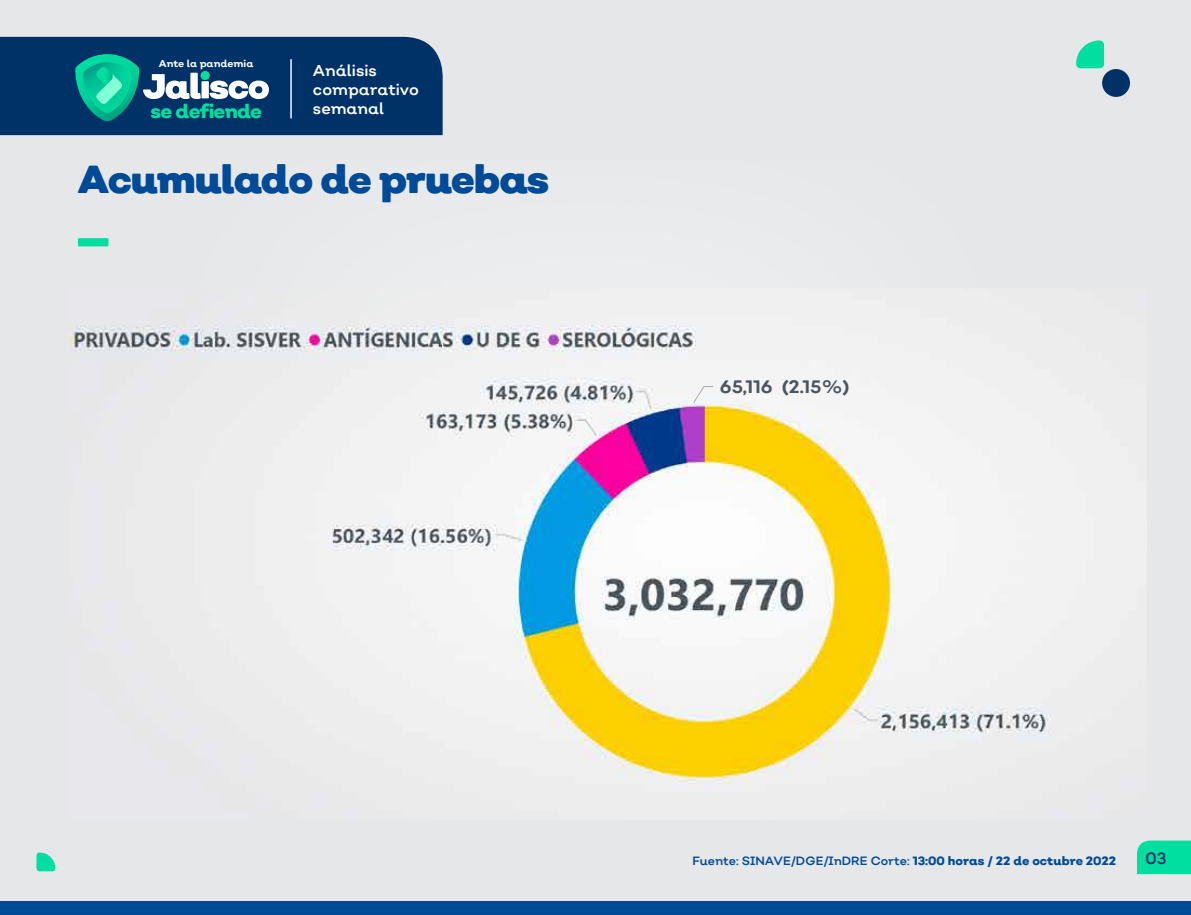
<style>
.page{position:relative;width:1191px;height:915px;background:#fff}
.page>*{position:absolute;margin:0;border:0;box-sizing:border-box;transform-origin:0 0}
.t1{font:900 50.7px "Nutmeg";color:#00df9f}
.t2{font:900 39px "Nutmeg";letter-spacing:-.03em;color:#004a98}
.t3{font:800 19.2px "Nutmeg";letter-spacing:-.04em;color:#00df9f}
.t4{font:700 18px "Nutmeg";color:#4b555e}
.t5{font:16.35px "Nutmeg";color:#003268}
.t6{font:15.75px/18.9px "Nutmeg";color:#fff}
.t7{font:12px "Nutmeg";color:#004a98}
.t8{font:700 9.9px "Nutmeg";color:#fff}
.s1{font-weight:800}
</style>
<div class="page">
<div style="left:0;top:0;width:1191px;height:914px;background:#e5e7e9"></div>
<div style="left:0;top:901px;width:1191px;height:13px;background:#004a98"></div>
<div style="left:0;top:37px;width:443px;height:98px;background:#003268"></div>
<hr style="left:290px;top:59px;width:2px;height:59px;background:#fff">
<div style="left:1137px;top:840px;width:54px;height:33px;background:#00df9f"></div>
<div style="left:41px;top:36px;width:134px;height:100px;background:#003268"></div>
<svg style="left:75px;top:54px;width:194px;height:67px;background:#247388"></svg>
<svg style="left:1076px;top:40px;width:28px;height:28px"></svg>
<div style="left:36px;top:852px;width:19px;height:19px;background:#00df9f;border-radius:3px"></div>
<div style="left:1102px;top:69px;width:28px;height:28px;background:#003268;border-radius:14px"></div>
<img style="left:71px;top:288px;width:1076px;height:505px">
<svg style="left:692px;top:385px;width:22px;height:18px"></svg>
<p class="t8" style="left:159px;top:57px;width:96px">Ante la pandemia</p>
<h3 class="t3" style="left:151px;top:99px;width:113px">se defiende</h3>
<h3 class="t6" style="left:313px;top:61px;width:107px">Análisis comparativo semanal</h3>
<h2 class="t2" style="left:78px;top:154px;width:473px">Acumulado de pruebas</h2>
<h1 class="t1" style="left:78px;top:182px;width:32px">_</h1>
<h3 class="t4" style="left:720px;top:375px;width:131px">65,116 (2.15%)</h3>
<p class="t7" style="left:692px;top:852px;width:425px">Fuente: SINAVE/DGE/InDRE Corte: <span class="s1">13:00 horas / 22 de octubre 2022</span></p>
<h3 class="t5" style="left:1145px;top:847px;width:22px">03</h3>
</div>
